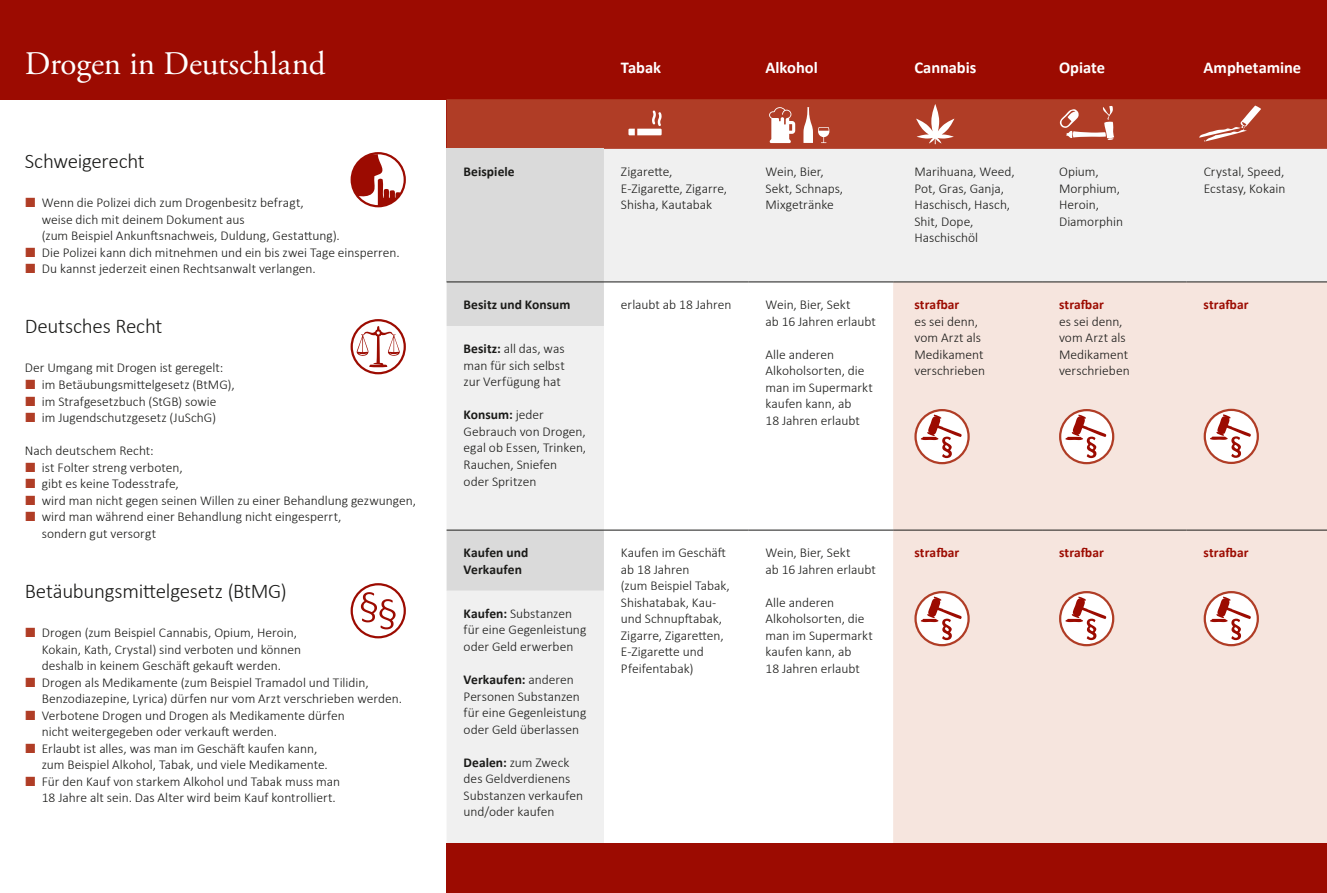
<style>
.page{position:relative;width:1327px;height:893px;background:#fff}
.page>*{position:absolute;margin:0;border:0;box-sizing:border-box;transform-origin:0 0}
.Überschrift_Erster_O{font:33px "Adobe Garamond Pro";letter-spacing:-.005em;color:#fff}
.Überschrift_Zweiter{font:300 21px "Calibri";letter-spacing:-.01em;color:#1a1a18}
.Tabellentext_Kopf_Dr{font:700 16.5px "Calibri";letter-spacing:-.005em;color:#fff}
.Tabellentext{font:300 13.5px/16.5px "Calibri";color:#1a1a18}
.Mengentext{font:300 13.5px "Calibri";color:#1a1a18}
.Tabellentext-2{font:700 13.5px "Calibri";letter-spacing:.005em;color:#9c0b01}
.Tabellentext-3{font:700 13.5px/16.5px "Calibri";letter-spacing:.005em;color:#1a1a18}
.s1{font-weight:700}
</style>
<div class="page">
<div style="left:0;top:0;width:446px;height:99px;background:#9c0b01"></div>
<div style="left:446px;top:0;width:881px;height:149px;background:#9c0b01"></div>
<div style="left:446px;top:149px;width:158px;height:133px;background:#dadada"></div>
<div style="left:604px;top:149px;width:723px;height:133px;background:#f0f0f0"></div>
<div style="left:446px;top:283px;width:158px;height:43px;background:#dadada"></div>
<div style="left:893px;top:283px;width:434px;height:560px;background:#f6e5de"></div>
<svg style="left:446px;top:326px;width:158px;height:517px;fill:#f0f0f0"></svg>
<hr style="left:446px;top:282px;width:158px;height:1px;background:#1a1a18">
<hr style="left:604px;top:282px;width:144px;height:1px;background:#1a1a18">
<hr style="left:748px;top:282px;width:145px;height:1px;background:#1a1a18">
<hr style="left:893px;top:282px;width:149px;height:1px;background:#1a1a18">
<hr style="left:1042px;top:282px;width:144px;height:1px;background:#1a1a18">
<hr style="left:1186px;top:282px;width:141px;height:1px;background:#1a1a18">
<hr style="left:446px;top:530px;width:158px;height:1px;background:#1a1a18">
<hr style="left:604px;top:530px;width:144px;height:1px;background:#1a1a18">
<hr style="left:748px;top:530px;width:145px;height:1px;background:#1a1a18">
<hr style="left:893px;top:530px;width:149px;height:1px;background:#1a1a18">
<hr style="left:1042px;top:530px;width:144px;height:1px;background:#1a1a18">
<hr style="left:1186px;top:530px;width:141px;height:1px;background:#1a1a18">
<svg style="left:915px;top:410px;width:53px;height:53px"></svg>
<div style="left:914px;top:409px;width:55px;height:55px;border:2px solid #b03d26;border-radius:50%"></div>
<svg style="left:920px;top:415px;width:42px;height:43px"></svg>
<svg style="left:1060px;top:410px;width:53px;height:53px"></svg>
<div style="left:1059px;top:409px;width:55px;height:55px;border:2px solid #b03d26;border-radius:50%"></div>
<svg style="left:1065px;top:415px;width:41px;height:43px"></svg>
<svg style="left:1204px;top:410px;width:53px;height:53px"></svg>
<div style="left:1203px;top:409px;width:56px;height:55px;border:2px solid #b03d26;border-radius:50%"></div>
<svg style="left:1210px;top:414px;width:41px;height:44px"></svg>
<svg style="left:915px;top:592px;width:53px;height:53px"></svg>
<div style="left:914px;top:591px;width:55px;height:55px;border:2px solid #b03d26;border-radius:50%"></div>
<svg style="left:920px;top:597px;width:42px;height:43px"></svg>
<svg style="left:1060px;top:592px;width:53px;height:53px"></svg>
<div style="left:1059px;top:591px;width:55px;height:55px;border:2px solid #b03d26;border-radius:50%"></div>
<svg style="left:1065px;top:597px;width:41px;height:43px"></svg>
<svg style="left:1204px;top:592px;width:53px;height:53px"></svg>
<div style="left:1203px;top:591px;width:56px;height:55px;border:2px solid #b03d26;border-radius:50%"></div>
<svg style="left:1210px;top:597px;width:41px;height:43px"></svg>
<div style="left:446px;top:843px;width:881px;height:50px;background:#9c0b01"></div>
<svg style="left:357px;top:326px;width:43px;height:41px"></svg>
<div style="left:350px;top:319px;width:56px;height:55px;border:2px solid #9c0b01;border-radius:50%"></div>
<svg style="left:361px;top:592px;width:34px;height:37px"></svg>
<div style="left:350px;top:583px;width:56px;height:55px;border:2px solid #9c0b01;border-radius:50%"></div>
<svg style="left:353px;top:154px;width:48px;height:52px"></svg>
<div style="left:350px;top:152px;width:56px;height:55px;border:2px solid #9c0b01;border-radius:50%"></div>
<svg style="left:446px;top:99px;width:881px;height:50px;background:#b44832"></svg>
<p class="Überschrift_Erster_O" style="left:25px;top:43px;width:302px">Drogen in Deutschland</p>
<p class="Überschrift_Zweiter" style="left:25px;top:148px;width:122px">Schweigerecht</p>
<p class="Tabellentext" style="left:42px;top:194px;width:299px">Wenn die Polizei dich zum Drogenbesitz befragt,<br>weise dich mit deinem Dokument aus<br>(zum Beispiel Ankunftsnachweis, Duldung, Gestattung).</p>
<p class="Tabellentext" style="left:42px;top:244px;width:359px">Die Polizei kann dich mitnehmen und ein bis zwei Tage einsperren.</p>
<p class="Tabellentext" style="left:42px;top:260px;width:275px">Du kannst jederzeit einen Rechtsanwalt verlangen.</p>
<p class="Überschrift_Zweiter" style="left:25px;top:313px;width:139px">Deutsches Recht</p>
<p class="Mengentext" style="left:25px;top:360px;width:200px">Der Umgang mit Drogen ist geregelt:</p>
<p class="Tabellentext" style="left:42px;top:376px;width:194px">im Betäubungsmittelgesetz (BtMG),</p>
<p class="Tabellentext" style="left:42px;top:393px;width:176px">im Strafgesetzbuch (StGB) sowie</p>
<p class="Tabellentext" style="left:42px;top:409px;width:176px">im Jugendschutzgesetz (JuSchG)</p>
<p class="Mengentext" style="left:25px;top:442px;width:130px">Nach deutschem Recht:</p>
<p class="Tabellentext" style="left:42px;top:459px;width:142px">ist Folter streng verboten,</p>
<p class="Tabellentext" style="left:42px;top:475px;width:139px">gibt es keine Todesstrafe,</p>
<p class="Tabellentext" style="left:42px;top:492px;width:376px">wird man nicht gegen seinen Willen zu einer Behandlung gezwungen,</p>
<p class="Tabellentext" style="left:42px;top:508px;width:301px">wird man während einer Behandlung nicht eingesperrt, sondern gut versorgt</p>
<p class="Überschrift_Zweiter" style="left:25px;top:578px;width:263px">Betäubungsmittelgesetz (BtMG)</p>
<p class="Tabellentext" style="left:42px;top:624px;width:261px">Drogen (zum Beispiel Cannabis, Opium, Heroin,<br>Kokain, Kath, Crystal) sind verboten und können deshalb in keinem Geschäft gekauft werden.</p>
<p class="Tabellentext" style="left:42px;top:674px;width:362px">Drogen als Medikamente (zum Beispiel Tramadol und Tilidin,<br>Benzodiazepine, Lyrica) dürfen nur vom Arzt verschrieben werden.</p>
<p class="Tabellentext" style="left:42px;top:707px;width:304px">Verbotene Drogen und Drogen als Medikamente dürfen nicht weitergegeben oder verkauft werden.</p>
<p class="Tabellentext" style="left:42px;top:740px;width:287px">Erlaubt ist alles, was man im Geschäft kaufen kann, zum Beispiel Alkohol, Tabak, und viele Medikamente.</p>
<p class="Tabellentext" style="left:42px;top:773px;width:300px">Für den Kauf von starkem Alkohol und Tabak muss man<br>18 Jahre alt sein. Das Alter wird beim Kauf kontrolliert.</p>
<p class="Tabellentext_Kopf_Dr" style="left:621px;top:56px;width:42px">Tabak</p>
<p class="Tabellentext_Kopf_Dr" style="left:765px;top:56px;width:54px">Alkohol</p>
<p class="Tabellentext_Kopf_Dr" style="left:914px;top:56px;width:63px">Cannabis</p>
<p class="Tabellentext_Kopf_Dr" style="left:1059px;top:56px;width:47px">Opiate</p>
<p class="Tabellentext_Kopf_Dr" style="left:1203px;top:56px;width:99px">Amphetamine</p>
<p class="Tabellentext-3" style="left:463px;top:163px;width:53px">Beispiele</p>
<p class="Tabellentext" style="left:621px;top:163px;width:108px">Zigarette,<br>E-Zigarette, Zigarre,<br>Shisha, Kautabak</p>
<p class="Tabellentext" style="left:765px;top:163px;width:79px">Wein, Bier,<br>Sekt, Schnaps,<br>Mixgetränke</p>
<p class="Tabellentext" style="left:914px;top:163px;width:102px">Marihuana, Weed,<br>Pot, Gras, Ganja,<br>Haschisch, Hasch,<br>Shit, Dope,</p>
<p class="Tabellentext" style="left:914px;top:229px;width:65px">Haschischöl</p>
<p class="Tabellentext-3" style="left:463px;top:296px;width:108px">Besitz und Konsum</p>
<p class="Tabellentext" style="left:621px;top:296px;width:112px">erlaubt ab 18 Jahren</p>
<p class="Tabellentext" style="left:765px;top:296px;width:112px">Wein, Bier, Sekt<br>ab 16 Jahren erlaubt</p>
<p class="Tabellentext" style="left:765px;top:346px;width:109px">Alle anderen<br>Alkoholsorten, die man im Supermarkt kaufen kann, ab<br>18 Jahren erlaubt</p>
<p class="Tabellentext" style="left:463px;top:340px;width:103px;text-align:justify"><span class="s1">Besitz:</span> all das, was man für sich selbst zur Verfügung hat</p>
<p class="Tabellentext" style="left:463px;top:406px;width:124px"><span class="s1">Konsum:</span> jeder<br>Gebrauch von Drogen, egal ob Essen, Trinken,<br>Rauchen, Sniefen<br>oder Spritzen</p>
<p class="Tabellentext-2" style="left:914px;top:295px;width:46px">strafbar</p>
<p class="Tabellentext" style="left:914px;top:313px;width:72px">es sei denn, vom Arzt als<br>Medikament verschrieben</p>
<p class="Tabellentext" style="left:1059px;top:163px;width:41px">Opium,</p>
<p class="Tabellentext" style="left:1059px;top:180px;width:66px">Morphium,<br>Heroin,<br>Diamorphin</p>
<p class="Tabellentext-2" style="left:1059px;top:295px;width:46px">strafbar</p>
<p class="Tabellentext" style="left:1059px;top:313px;width:72px">es sei denn, vom Arzt als<br>Medikament verschrieben</p>
<p class="Tabellentext" style="left:1203px;top:163px;width:83px">Crystal, Speed,<br>Ecstasy, Kokain</p>
<p class="Tabellentext-2" style="left:1203px;top:295px;width:46px">strafbar</p>
<p class="Tabellentext-3" style="left:463px;top:544px;width:66px">Kaufen und<br>Verkaufen</p>
<p class="Tabellentext" style="left:621px;top:544px;width:110px">Kaufen im Geschäft ab 18 Jahren<br>(zum Beispiel Tabak,<br>Shishatabak, Kau&shy;und Schnupftabak,<br>Zigarre, Zigaretten,<br>E-Zigarette und<br>Pfeifentabak)</p>
<p class="Tabellentext" style="left:765px;top:544px;width:112px">Wein, Bier, Sekt<br>ab 16 Jahren erlaubt</p>
<p class="Tabellentext" style="left:765px;top:594px;width:109px">Alle anderen<br>Alkoholsorten, die man im Supermarkt kaufen kann, ab<br>18 Jahren erlaubt</p>
<p class="Tabellentext" style="left:463px;top:605px;width:124px"><span class="s1">Kaufen:</span> Substanzen für eine Gegenleistung oder Geld erwerben</p>
<p class="Tabellentext" style="left:463px;top:671px;width:124px"><span class="s1">Verkaufen:</span> anderen<br>Personen Substanzen für eine Gegenleistung oder Geld überlassen</p>
<p class="Tabellentext" style="left:463px;top:754px;width:121px"><span class="s1">Dealen:</span> zum Zweck des Geldverdienens<br>Substanzen verkaufen und/oder kaufen</p>
<p class="Tabellentext-2" style="left:914px;top:543px;width:46px">strafbar</p>
<p class="Tabellentext-2" style="left:1059px;top:543px;width:46px">strafbar</p>
<p class="Tabellentext-2" style="left:1203px;top:543px;width:46px">strafbar</p>
</div>
